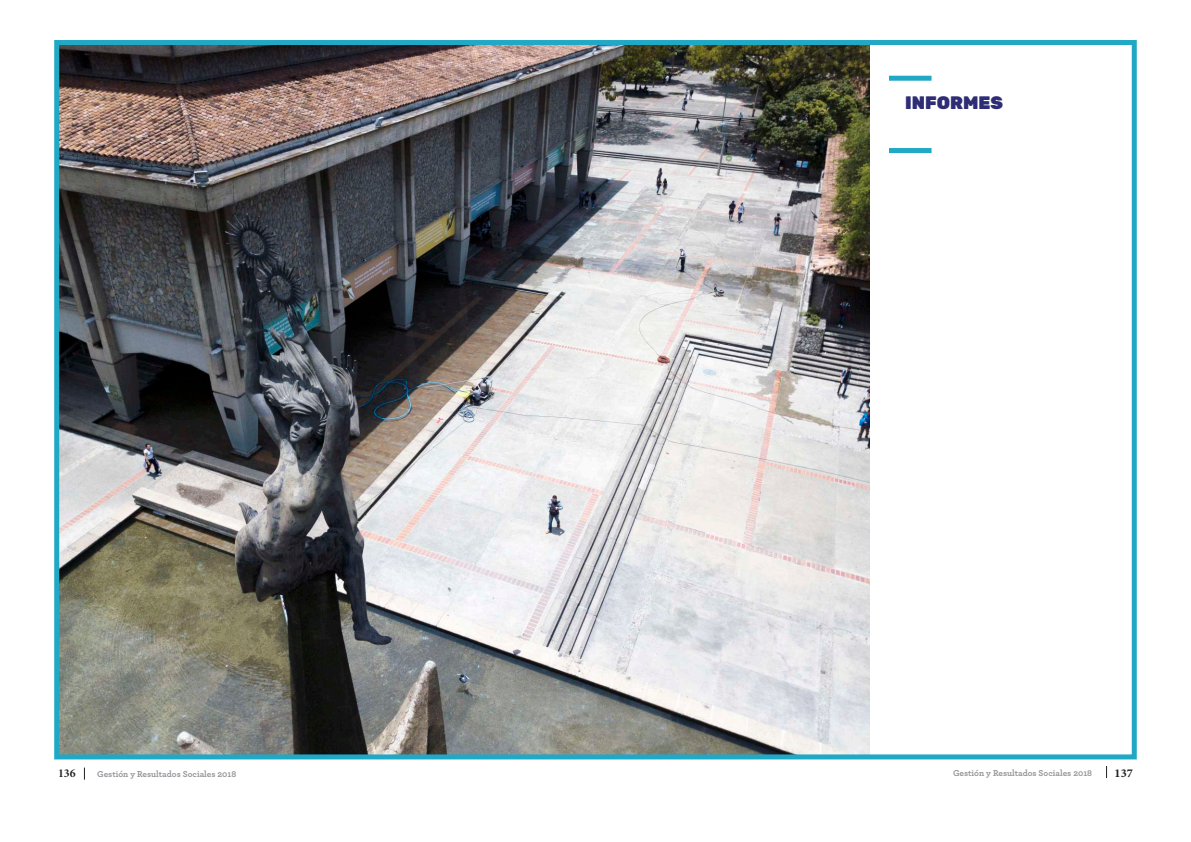
<style>
.page{position:relative;width:1191px;height:842px;background:#fff}
.page>*{position:absolute;margin:0;border:0;box-sizing:border-box;transform-origin:0 0}
.t1{font:900 18px "Rubik";color:#2e2d76}
.t2{font:12px "Minion Pro Bold Subh";color:#231f20}
.t3{font:12px "Minion Pro Bold Capt";color:#231f20}
.t4{font:700 9px "Archer";color:#939598}
</style>
<div class="page">
<svg style="left:84px;top:767px;width:1px;height:13px"></svg>
<svg style="left:1106px;top:766px;width:1px;height:12px"></svg>
<img style="left:60px;top:46px;width:809px;height:707px">
<div style="left:889px;top:76px;width:42px;height:5px;background:#20a8c5"></div>
<div style="left:889px;top:148px;width:42px;height:5px;background:#20a8c5"></div>
<div style="left:54px;top:40px;width:1082px;height:719px;border:5px solid #20a8c5"></div>
<h1 class="t1" style="left:905px;top:92px;width:99px">INFORMES</h1>
<h2 class="t2" style="left:58px;top:766px;width:19px">136</h2>
<p class="t4" style="left:97px;top:766px;width:141px">Gestión y Resultados Sociales 2018</p>
<p class="t4" style="left:953px;top:766px;width:141px">Gestión y Resultados Sociales 2018</p>
<h2 class="t3" style="left:1114px;top:766px;width:20px">137</h2>
</div>
